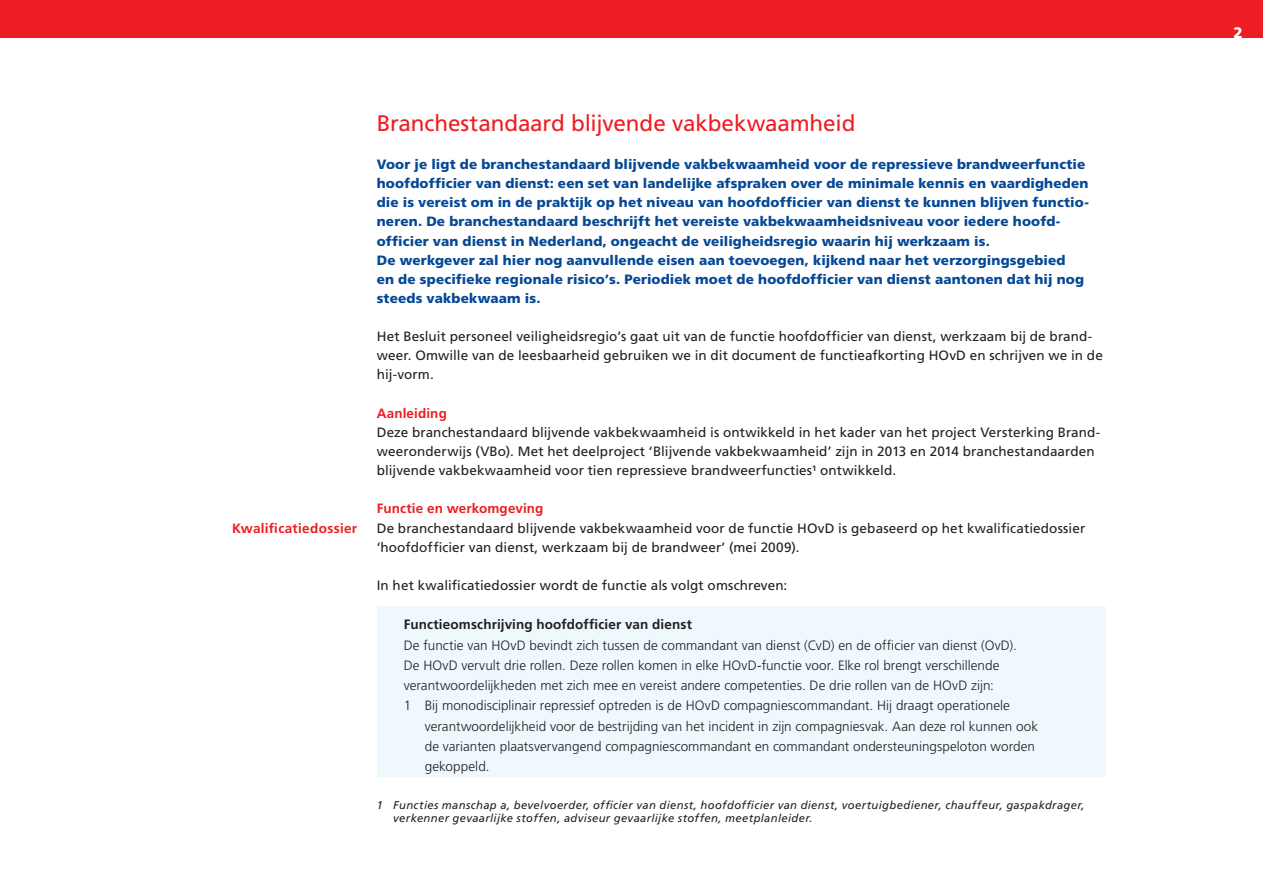
<style>
.page{position:relative;width:1263px;height:893px;background:#fff}
.page>*{position:absolute;margin:0;border:0;box-sizing:border-box;transform-origin:0 0}
.t1{font:22.5px "Frutiger LT Std";letter-spacing:-.01em;color:#ee1d23}
.t2{font:900 15.15px "Frutiger LT Std";color:#fff}
.t3{font:13.5px/19.2px "Frutiger LT Std";letter-spacing:.01em;color:#231f20}
.t4{font:900 13.5px/19.2px "Frutiger LT Std";letter-spacing:.01em;color:#054895}
.t5{font:300 13.5px "Frutiger LT Std";letter-spacing:.005em;color:#231f20}
.t6{font:700 13.5px "Frutiger LT Std";letter-spacing:.01em;color:#ee1d23}
.t7{font:700 13.5px "Frutiger LT Std";letter-spacing:.01em;color:#231f20}
.t8{font:italic 11.25px/13.5px "Frutiger LT Std";letter-spacing:.035em;color:#231f20}
</style>
<div class="page">
<div style="left:377px;top:607px;width:729px;height:170px;background:#eef8fd"></div>
<div style="left:0;top:0;width:1263px;height:38px;background:#ee1d23"></div>
<p class="t6" style="left:232px;top:520px;width:127px">Kwalificatiedossier</p>
<h1 class="t1" style="left:377px;top:110px;width:480px">Branchestandaard blijvende vakbekwaamheid</h1>
<p class="t4" style="left:377px;top:155px;width:713px">Voor je ligt de branchestandaard blijvende vakbekwaamheid voor de repressieve brandweerfunctie hoofdofficier van dienst: een set van landelijke afspraken over de minimale kennis en vaardigheden die is vereist om in de praktijk op het niveau van hoofdofficier van dienst te kunnen blijven functio&shy;neren. De branchestandaard beschrijft het vereiste vakbekwaamheidsniveau voor iedere hoofd&shy;officier van dienst in Nederland, ongeacht de veiligheidsregio waarin hij werkzaam is.<br>De werkgever zal hier nog aanvullende eisen aan toevoegen, kijkend naar het verzorgingsgebied<br>en de specifieke regionale risico’s. Periodiek moet de hoofdofficier van dienst aantonen dat hij nog steeds vakbekwaam is.</p>
<p class="t3" style="left:377px;top:327px;width:728px">Het Besluit personeel veiligheidsregio’s gaat uit van de functie hoofdofficier van dienst, werkzaam bij de brand&shy;weer. Omwille van de leesbaarheid gebruiken we in dit document de functieafkorting HOvD en schrijven we in de hij-vorm.</p>
<p class="t6" style="left:377px;top:405px;width:72px">Aanleiding</p>
<p class="t3" style="left:377px;top:423px;width:725px">Deze branchestandaard blijvende vakbekwaamheid is ontwikkeld in het kader van het project Versterking Brand&shy;weeronderwijs (VBo). Met het deelproject ‘Blijvende vakbekwaamheid’ zijn in 2013 en 2014 branchestandaarden blijvende vakbekwaamheid voor tien repressieve brandweerfuncties<sup>1</sup> ontwikkeld.</p>
<p class="t6" style="left:377px;top:501px;width:168px">Functie en werkomgeving</p>
<p class="t3" style="left:377px;top:518px;width:710px">De branchestandaard blijvende vakbekwaamheid voor de functie HOvD is gebaseerd op het kwalificatiedossier ‘hoofdofficier van dienst, werkzaam bij de brandweer’ (mei 2009).</p>
<p class="t3" style="left:377px;top:576px;width:412px">In het kwalificatiedossier wordt de functie als volgt omschreven:</p>
<p class="t7" style="left:404px;top:617px;width:290px">Functieomschrijving hoofdofficier van dienst</p>
<p class="t5" style="left:404px;top:637px;width:615px">De functie van HOvD bevindt zich tussen de commandant van dienst (CvD) en de officier van dienst (OvD).</p>
<p class="t5" style="left:404px;top:658px;width:597px">De HOvD vervult drie rollen. Deze rollen komen in elke HOvD-functie voor. Elke rol brengt verschillende</p>
<p class="t5" style="left:404px;top:678px;width:592px">verantwoordelijkheden met zich mee en vereist andere competenties. De drie rollen van de HOvD zijn:</p>
<p class="t5" style="left:404px;top:698px;width:608px">1 Bij monodisciplinair repressief optreden is de HOvD compagniescommandant. Hij draagt operationele</p>
<p class="t5" style="left:425px;top:718px;width:615px">verantwoordelijkheid voor de bestrijding van het incident in zijn compagniesvak. Aan deze rol kunnen ook</p>
<p class="t5" style="left:425px;top:739px;width:612px">de varianten plaatsvervangend compagniescommandant en commandant ondersteuningspeloton worden</p>
<p class="t5" style="left:425px;top:759px;width:66px">gekoppeld.</p>
<p class="t8" style="left:393px;top:798px;width:693px;text-indent:-17px">1 Functies manschap a, bevelvoerder, officier van dienst, hoofdofficier van dienst, voertuigbediener, chauffeur, gaspakdrager, verkenner gevaarlijke stoffen, adviseur gevaarlijke stoffen, meetplanleider.</p>
<p class="t2" style="left:1233px;top:24px;width:11px">2</p>
</div>
